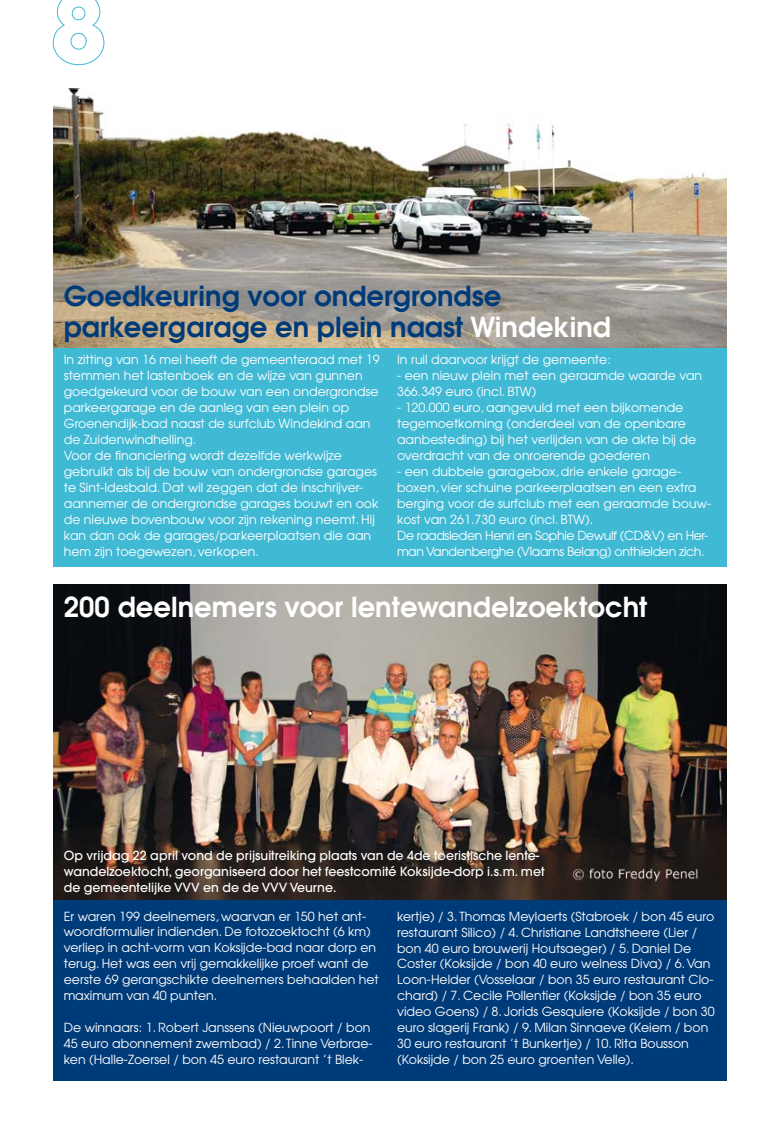
<style>
.page{position:relative;width:780px;height:1134px;background:#fff}
.page>*{position:absolute;margin:0;border:0;box-sizing:border-box;transform-origin:0 0}
.t1{font:600 27.5px/31.9px "Avant Garde";color:#003b79}
.t2{font:600 27.5px "Avant Garde";color:#fff}
.t3{font:12.5px/16px "Avant Garde";color:#fff}
.t4{font:500 12.5px/16px "Avant Garde";color:#fff}
.s1{color:#fff}
</style>
<div class="page">
<div style="left:53px;top:89px;width:673px;height:478px;background:#3fb9d4"></div>
<div style="left:53px;top:585px;width:673px;height:496px;background:#003b79"></div>
<svg style="left:53px;top:0;width:52px;height:65px"></svg>
<img style="left:53px;top:89px;width:673px;height:258px">
<img style="left:53px;top:585px;width:673px;height:314px">
<h1 class="t1" style="left:64px;top:279px;width:548px">Goedkeuring voor ondergrondse parkeergarage en plein naast <span class="s1">Windekind</span></h1>
<p class="t3" style="left:64px;top:351px;width:317px">In zitting van 16 mei heeft de gemeenteraad met 19 stemmen het lastenboek en de wijze van gunnen goedgekeurd voor de bouw van een ondergrondse parkeergarage en de aanleg van een plein op Groenendijk-bad naast de surfclub Windekind aan de Zuidenwindhelling.<br>Voor de financiering wordt dezelfde werkwijze gebruikt als bij de bouw van ondergrondse garages te Sint-Idesbald. Dat wil zeggen dat de inschrijver&shy;aannemer de ondergrondse garages bouwt en ook de nieuwe bovenbouw voor zijn rekening neemt. Hij kan dan ook de garages/parkeerplaatsen die aan hem zijn toegewezen, verkopen.</p>
<p class="t3" style="left:397px;top:351px;width:215px">In ruil daarvoor krijgt de gemeente:</p>
<p class="t3" style="left:397px;top:367px;width:306px">- een nieuw plein met een geraamde waarde van<br>366.349 euro (incl. BTW)</p>
<p class="t3" style="left:397px;top:399px;width:301px">- 120.000 euro, aangevuld met een bijkomende tegemoetkoming (onderdeel van de openbare aanbesteding) bij het verlijden van de akte bij de overdracht van de onroerende goederen</p>
<p class="t3" style="left:397px;top:463px;width:315px">- een dubbele garagebox, drie enkele garage&shy;boxen, vier schuine parkeerplaatsen en een extra berging voor de surfclub met een geraamde bouw&shy;kost van 261.730 euro (incl. BTW).<br>De raadsleden Henri en Sophie Dewulf (CD&amp;V) en Her&shy;man Vandenberghe (Vlaams Belang) onthielden zich.</p>
<h1 class="t2" style="left:64px;top:589px;width:585px">200 deelnemers voor lentewandelzoektocht</h1>
<p class="t4" style="left:64px;top:848px;width:482px">Op vrijdag 22 april vond de prijsuitreiking plaats van de 4de toeristische lente&shy;wandelzoektocht, georganiseerd door het feestcomité Koksijde-dorp i.s.m. met de gemeentelijke VVV en de de VVV Veurne.</p>
<p class="t3" style="left:64px;top:908px;width:316px">Er waren 199 deelnemers, waarvan er 150 het ant&shy;woordformulier indienden. De fotozoektocht (6 km) verliep in acht-vorm van Koksijde-bad naar dorp en terug. Het was een vrij gemakkelijke proef want de eerste 69 gerangschikte deelnemers behaalden het maximum van 40 punten.</p>
<p class="t3" style="left:64px;top:1019px;width:310px">De winnaars: 1. Robert Janssens (Nieuwpoort / bon<br>45 euro abonnement zwembad) / 2. Tinne Verbrae&shy;ken (Halle-Zoersel / bon 45 euro restaurant ’t Blek-</p>
<p class="t3" style="left:397px;top:908px;width:319px">kertje) / 3. Thomas Meylaerts (Stabroek / bon 45 euro restaurant Silico) / 4. Christiane Landtsheere (Lier / bon 40 euro brouwerij Houtsaeger) / 5. Daniel De Coster (Koksijde / bon 40 euro welness Diva) / 6. Van Loon-Helder (Vosselaar / bon 35 euro restaurant Clo&shy;chard) / 7. Cecile Pollentier (Koksijde / bon 35 euro video Goens) / 8. Jorids Gesquiere (Koksijde / bon 30 euro slagerij Frank) / 9. Milan Sinnaeve (Keiem / bon 30 euro restaurant ’t Bunkertje) / 10. Rita Bousson (Koksijde / bon 25 euro groenten Velle).</p>
</div>
